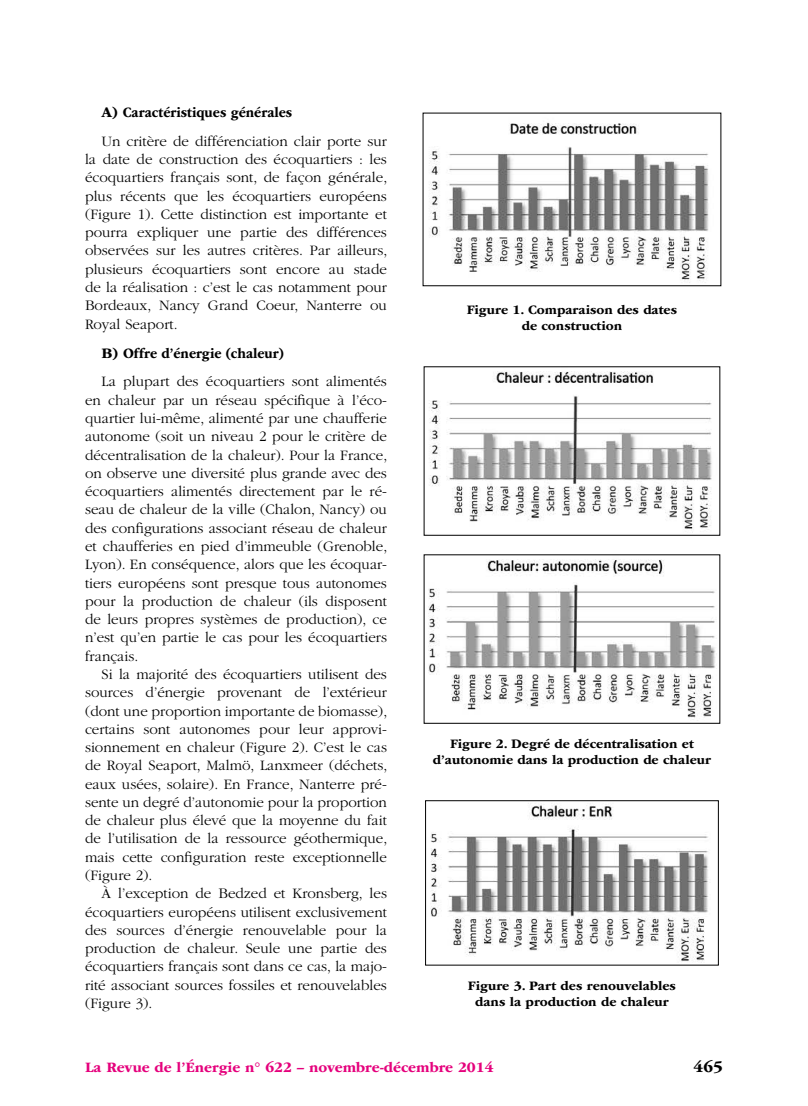
<style>
.page{position:relative;width:808px;height:1106px;background:#fff}
.page>*{position:absolute;margin:0;border:0;box-sizing:border-box;transform-origin:0 0}
.t1{font:700 16.5px "ITC Garamond Std";color:#000}
.t2{font:300 15px/18.3px "ITC Garamond Std";color:#000;text-align:justify}
.t3{font:700 15px "ITC Garamond Std";color:#000}
.t4{font:700 15px "ITC Garamond Std";color:#e5007c}
.t5{font:700 13.5px/16.5px "ITC Garamond Std";color:#000;text-align:center}
</style>
<div class="page">
<img style="left:429px;top:122px;width:280px;height:161px">
<img style="left:429px;top:371px;width:283px;height:162px">
<img style="left:428px;top:559px;width:288px;height:162px">
<img style="left:430px;top:803px;width:278px;height:160px">
<div style="left:425px;top:800px;width:294px;height:165px;border:1px solid #000"></div>
<p class="t3" style="left:102px;top:104px;width:192px">A) Caractéristiques générales</p>
<p class="t2" style="left:85px;top:132px;width:304px;text-indent:16px">Un critère de différenciation clair porte sur la date de construction des écoquartiers : les écoquartiers français sont, de façon générale, plus récents que les écoquartiers européens (Figure 1). Cette distinction est importante et pourra expliquer une partie des différences observées sur les autres critères. Par ailleurs, plusieurs écoquartiers sont encore au stade de la réalisation : c’est le cas notamment pour Bordeaux, Nancy Grand Coeur, Nanterre ou Royal Seaport.</p>
<p class="t3" style="left:102px;top:344px;width:184px">B) Offre d’énergie (chaleur)</p>
<p class="t2" style="left:85px;top:373px;width:304px;text-indent:17px">La plupart des écoquartiers sont alimentés en chaleur par un réseau spécifique à l’éco&shy;quartier lui-même, alimenté par une chaufferie autonome (soit un niveau 2 pour le critère de décentralisation de la chaleur). Pour la France, on observe une diversité plus grande avec des écoquartiers alimentés directement par le ré&shy;seau de chaleur de la ville (Chalon, Nancy) ou des configurations associant réseau de chaleur et chaufferies en pied d’immeuble (Grenoble, Lyon). En conséquence, alors que les écoquar&shy;tiers européens sont presque tous autonomes pour la production de chaleur (ils disposent de leurs propres systèmes de production), ce n’est qu’en partie le cas pour les écoquartiers français.</p>
<p class="t2" style="left:85px;top:665px;width:304px;text-indent:17px">Si la majorité des écoquartiers utilisent des sources d’énergie provenant de l’extérieur (dont une proportion importante de biomasse), certains sont autonomes pour leur approvi&shy;sionnement en chaleur (Figure 2). C’est le cas de Royal Seaport, Malmö, Lanxmeer (déchets, eaux usées, solaire). En France, Nanterre pré&shy;sente un degré d’autonomie pour la proportion de chaleur plus élevé que la moyenne du fait de l’utilisation de la ressource géothermique, mais cette configuration reste exceptionnelle (Figure 2).</p>
<p class="t2" style="left:85px;top:884px;width:303px;text-indent:17px">À l’exception de Bedzed et Kronsberg, les écoquartiers européens utilisent exclusivement des sources d’énergie renouvelable pour la production de chaleur. Seule une partie des écoquartiers français sont dans ce cas, la majo&shy;rité associant sources fossiles et renouvelables (Figure 3).</p>
<p class="t5" style="left:467px;top:301px;width:212px">Figure 1. Comparaison des dates de construction</p>
<p class="t5" style="left:433px;top:735px;width:279px">Figure 2. Degré de décentralisation et d’autonomie dans la production de chaleur</p>
<p class="t5" style="left:468px;top:977px;width:210px">Figure 3. Part des renouvelables dans la production de chaleur</p>
<p class="t4" style="left:85px;top:1058px;width:410px">La Revue de l’Énergie n° 622 – novembre-décembre 2014</p>
<p class="t1" style="left:694px;top:1057px;width:31px">465</p>
</div>
